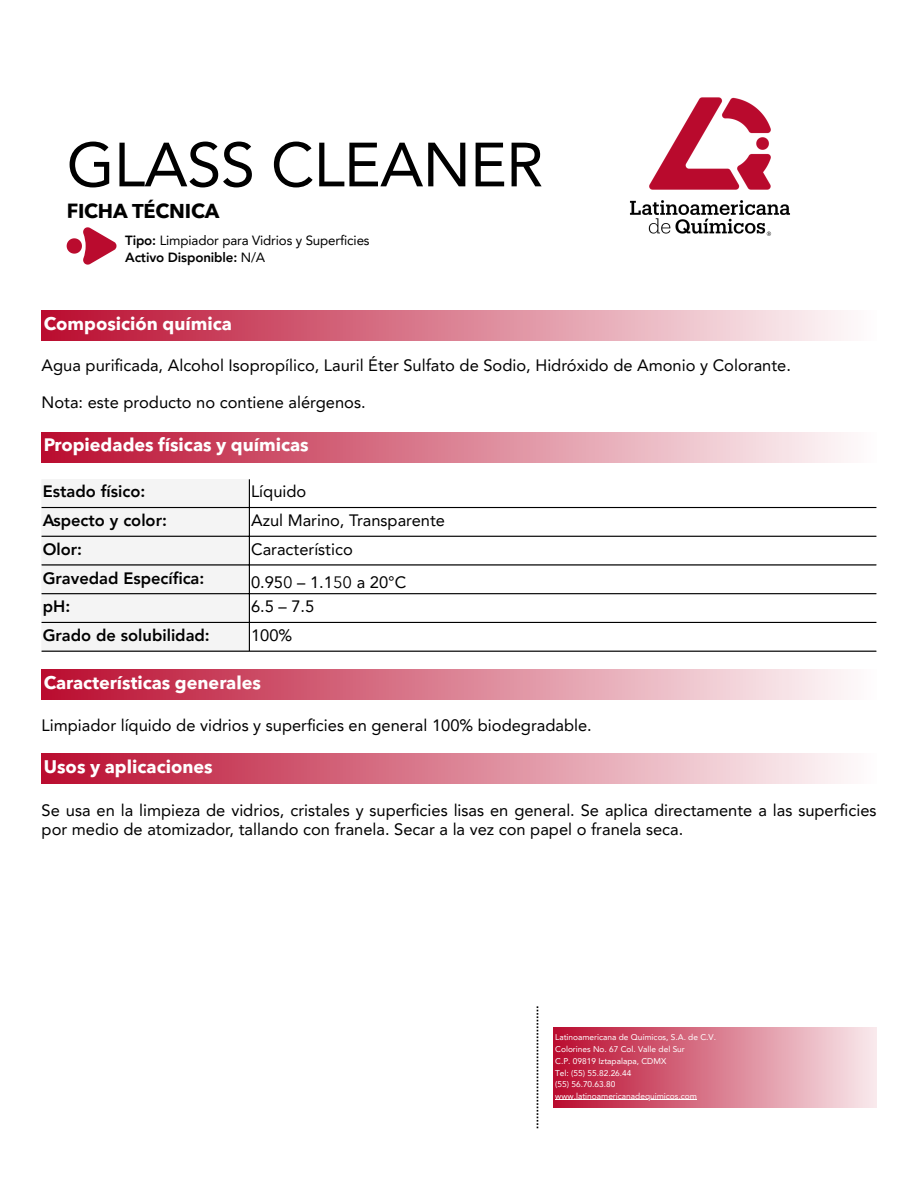
<style>
.page{position:relative;width:918px;height:1186px;background:#fff}
.page>*{position:absolute;margin:0;border:0;box-sizing:border-box;transform-origin:0 0}
.t1{font:61.65px "Avenir LT Pro";letter-spacing:-.01em;color:#000}
.t2{font:700 20.1px "Avenir Next Arabic";letter-spacing:-.01em;color:#000}
.t3{font:700 18px "Avenir Next Arabic";color:#fff}
.t4{font:16.5px/19.2px "Avenir LT Pro";color:#000}
.t5{font:800 16.5px "Avenir LT Pro";color:#000}
.t6{font:13.35px "Avenir LT Pro";letter-spacing:-.01em;color:#000}
.t7{font:800 13.35px "Avenir LT Pro";letter-spacing:-.01em;color:#000}
.t8{font:8.4px "Avenir LT Pro";color:#fff}
.s1{font-weight:800}
.s2{font-weight:400}
.s3{font-family:"Avenir Next"}
</style>
<div class="page">
<img style="left:630px;top:97px;width:160px;height:139px">
<svg style="left:67px;top:227px;width:49px;height:38px"></svg>
<div style="left:42px;top:310px;width:834px;height:30px;background:linear-gradient(to right,#ba0c2f,#fefdfd)"></div>
<div style="left:42px;top:432px;width:834px;height:30px;background:linear-gradient(to right,#ba0c2f,#fefdfd)"></div>
<div style="left:42px;top:479px;width:207px;height:171px;background:#f4f4f4"></div>
<hr style="left:249px;top:479px;width:1px;height:171px;background:#000">
<hr style="left:42px;top:507px;width:834px;height:1px;background:#000">
<hr style="left:42px;top:536px;width:834px;height:1px;background:#000">
<hr style="left:42px;top:564px;width:834px;height:1px;background:#000">
<hr style="left:42px;top:593px;width:834px;height:1px;background:#000">
<hr style="left:42px;top:622px;width:834px;height:1px;background:#000">
<hr style="left:42px;top:650px;width:834px;height:2px;background:#000">
<div style="left:42px;top:669px;width:834px;height:30px;background:linear-gradient(to right,#ba0c2f,#fefdfd)"></div>
<div style="left:42px;top:754px;width:834px;height:30px;background:linear-gradient(to right,#ba0c2f,#fefdfd)"></div>
<div style="left:553px;top:1028px;width:323px;height:79px;background:linear-gradient(to right,#ba0b2e,#f9eaed)"></div>
<hr style="left:555px;top:1099px;width:142px;height:1px;background:#fff">
<svg style="left:537px;top:1006px;width:1px;height:123px"></svg>
<p class="t1" style="left:67px;top:140px;width:479px">GLASS CLEANER</p>
<p class="t2" style="left:67px;top:199px;width:154px">FICHA TÉCNICA</p>
<p class="t6" style="left:125px;top:235px;width:246px"><span class="s1">Tipo:</span> Limpiador para Vidrios y Superficies</p>
<p class="t7" style="left:125px;top:252px;width:142px">Activo Disponible: <span class="s2">N/A</span></p>
<p class="t3" style="left:44px;top:313px;width:190px">Composición química</p>
<p class="t4" style="left:42px;top:357px;width:751px">Agua purificada, Alcohol Isopropílico, Lauril Éter Sulfato de Sodio, Hidróxido de Amonio y Colorante.</p>
<p class="t4" style="left:42px;top:395px;width:326px">Nota: este producto no contiene alérgenos.</p>
<p class="t3" style="left:44px;top:434px;width:266px">Propiedades físicas y químicas</p>
<p class="t5" style="left:43px;top:485px;width:104px">Estado físico:</p>
<p class="t4" style="left:251px;top:483px;width:57px">Líquido</p>
<p class="t5" style="left:43px;top:513px;width:126px">Aspecto y color:</p>
<p class="t4" style="left:251px;top:512px;width:196px">Azul Marino, Transparente</p>
<p class="t5" style="left:43px;top:542px;width:41px">Olor:</p>
<p class="t4" style="left:251px;top:541px;width:103px">Característico</p>
<p class="t5" style="left:43px;top:571px;width:163px">Gravedad Específica:</p>
<p class="t4" style="left:251px;top:574px;width:157px">0.95<span class="s3">0</span> – 1.1<span class="s3">50</span> a 20°C</p>
<p class="t5" style="left:43px;top:600px;width:29px">pH:</p>
<p class="t4" style="left:251px;top:598px;width:65px">6.5 – 7.5</p>
<p class="t5" style="left:43px;top:628px;width:169px">Grado de solubilidad:</p>
<p class="t4" style="left:251px;top:627px;width:43px">100%</p>
<p class="t3" style="left:44px;top:672px;width:219px">Características generales</p>
<p class="t4" style="left:42px;top:717px;width:552px">Limpiador líquido de vidrios y superficies en general 100% biodegradable.</p>
<p class="t3" style="left:44px;top:756px;width:170px">Usos y aplicaciones</p>
<p class="t4" style="left:42px;top:802px;width:836px">Se usa en la limpieza de vidrios, cristales y superficies lisas en general. Se aplica directamente a las superficies por medio de atomizador, tallando con franela. Secar a la vez con papel o franela seca.</p>
<p class="t8" style="left:555px;top:1034px;width:162px">Latinoamericana de Químicos, S.A. de C.V.</p>
<p class="t8" style="left:555px;top:1046px;width:131px">Colorines No. 67 Col. Valle del Sur</p>
<p class="t8" style="left:555px;top:1057px;width:113px">C.P. 09819 Iztapalapa, CDMX</p>
<p class="t8" style="left:555px;top:1069px;width:78px">Tel: (55) 55.82.26.44</p>
<p class="t8" style="left:555px;top:1081px;width:62px">(55) 56.70.63.80</p>
<p class="t8" style="left:555px;top:1092px;width:143px">www.latinoamericanadequimicos.com</p>
</div>
